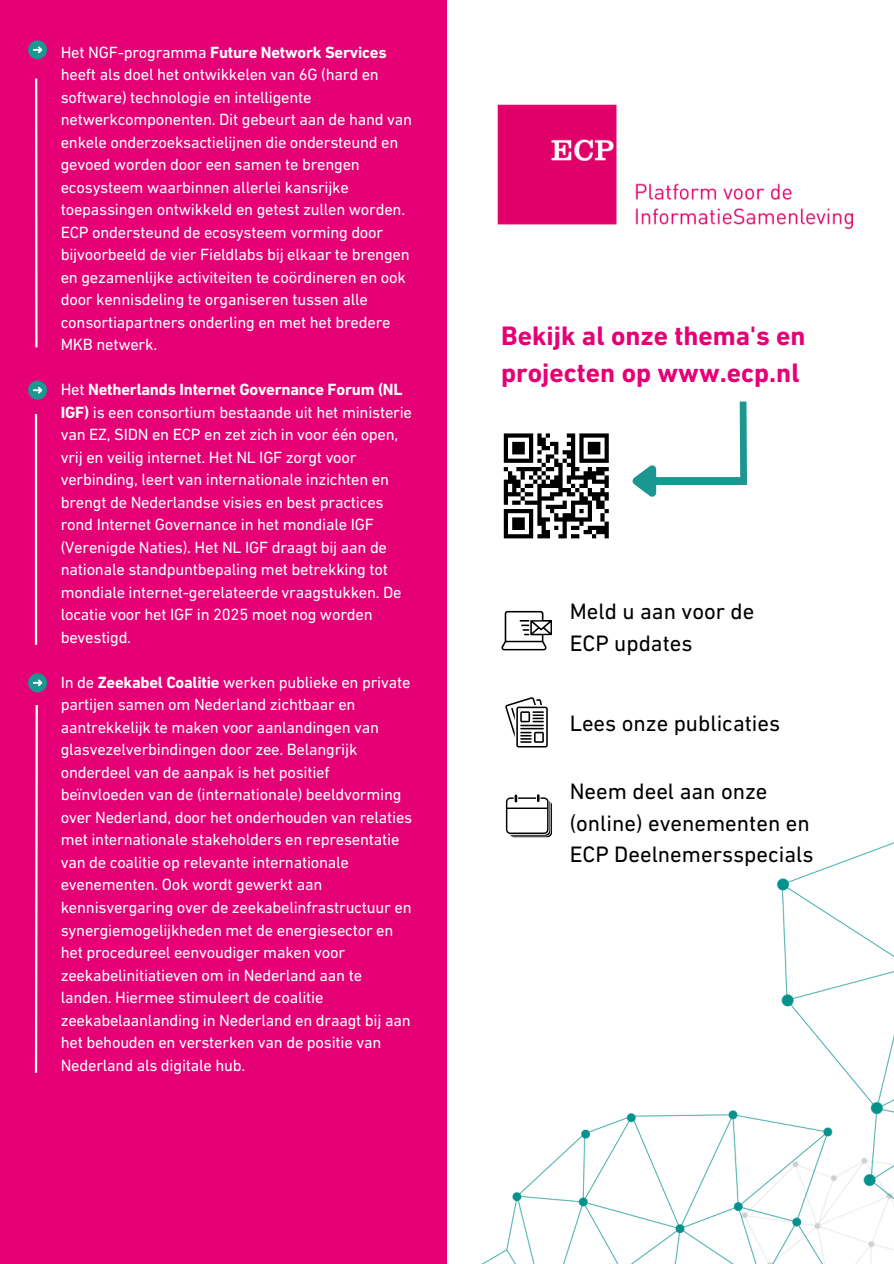
<style>
.page{position:relative;width:894px;height:1264px;background:#fff}
.page>*{position:absolute;margin:0;border:0;box-sizing:border-box;transform-origin:0 0}
.t1{font:700 27.15px/37.2px "DIN Next LT Pro";color:#e50075}
.t2{font:22.65px/31.5px "DIN Next LT Pro";color:#000}
.t3{font:16.5px/22.5px "DIN Next LT Pro";letter-spacing:-.015em;color:#fff}
.s1{font-weight:700}
</style>
<div class="page">
<div style="left:0;top:0;width:446px;height:1263px;background:#e50075"></div>
<hr style="left:35px;top:414px;width:2px;height:230px;background:#fff">
<svg style="left:34px;top:705px;width:4px;height:368px"></svg>
<svg style="left:28px;top:381px;width:19px;height:19px"></svg>
<svg style="left:28px;top:673px;width:19px;height:19px"></svg>
<img style="left:483px;top:837px;width:410px;height:426px">
<svg style="left:28px;top:40px;width:19px;height:19px"></svg>
<hr style="left:35px;top:78px;width:3px;height:269px;background:#fff">
<img style="left:497px;top:104px;width:357px;height:125px">
<svg style="left:501px;top:611px;width:50px;height:39px"></svg>
<svg style="left:505px;top:697px;width:42px;height:50px"></svg>
<svg style="left:505px;top:794px;width:47px;height:43px"></svg>
<svg style="left:503px;top:433px;width:105px;height:105px"></svg>
<div style="left:654px;top:477px;width:88px;height:8px;background:#1c9690"></div>
<svg style="left:632px;top:465px;width:31px;height:32px"></svg>
<svg style="left:736px;top:401px;width:11px;height:84px"></svg>
<p class="t3" style="left:61px;top:42px;width:353px">Het NGF-programma <span class="s1">Future Network Services </span>heeft als doel het ontwikkelen van 6G (hard en software) technologie en intelligente netwerkcomponenten. Dit gebeurt aan de hand van enkele onderzoeksactielijnen die ondersteund en gevoed worden door een samen te brengen ecosysteem waarbinnen allerlei kansrijke toepassingen ontwikkeld en getest zullen worden.<br>ECP ondersteund de ecosysteem vorming door bijvoorbeeld de vier Fieldlabs bij elkaar te brengen en gezamenlijke activiteiten te coördineren en ook door kennisdeling te organiseren tussen alle consortiapartners onderling en met het bredere MKB netwerk.</p>
<p class="t3" style="left:61px;top:380px;width:353px">Het <span class="s1">Netherlands Internet Governance Forum (NL IGF)</span> is een consortium bestaande uit het ministerie van EZ, SIDN en ECP en zet zich in voor één open, vrij en veilig internet. Het NL IGF zorgt voor verbinding, leert van internationale inzichten en brengt de Nederlandse visies en best practices rond Internet Governance in het mondiale IGF (Verenigde Naties). Het NL IGF draagt bij aan de nationale standpuntbepaling met betrekking tot mondiale internet-gerelateerde vraagstukken. De locatie voor het IGF in 2025 moet nog worden bevestigd.</p>
<p class="t3" style="left:61px;top:672px;width:353px">In de <span class="s1">Zeekabel Coalitie</span> werken publieke en private partijen samen om Nederland zichtbaar en aantrekkelijk te maken voor aanlandingen van glasvezelverbindingen door zee. Belangrijk onderdeel van de aanpak is het positief beïnvloeden van de (internationale) beeldvorming over Nederland, door het onderhouden van relaties met internationale stakeholders en representatie van de coalitie op relevante internationale evenementen. Ook wordt gewerkt aan kennisvergaring over de zeekabelinfrastructuur en synergiemogelijkheden met de energiesector en het procedureel eenvoudiger maken voor zeekabelinitiatieven om in Nederland aan te landen. Hiermee stimuleert de coalitie zeekabelaanlanding in Nederland en draagt bij aan het behouden en versterken van de positie van Nederland als digitale hub.</p>
<p class="t1" style="left:501px;top:320px;width:306px">Bekijk al onze thema's en projecten op www.ecp.nl</p>
<p class="t2" style="left:569px;top:598px;width:186px">Meld u aan voor de<br>ECP updates</p>
<p class="t2" style="left:569px;top:709px;width:212px">Lees onze publicaties</p>
<p class="t2" style="left:569px;top:778px;width:245px">Neem deel aan onze (online) evenementen en<br>ECP Deelnemersspecials</p>
</div>
